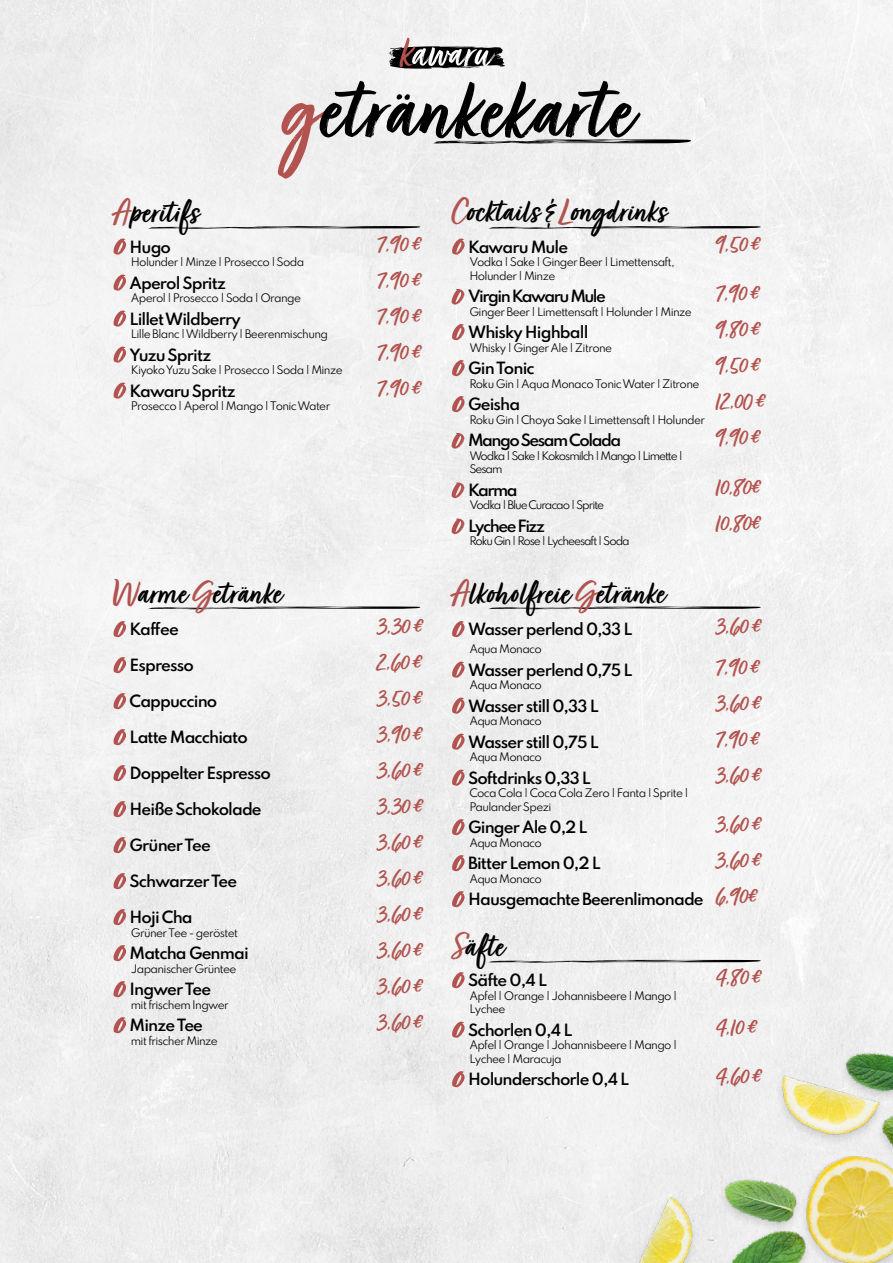
<style>
.page{position:relative;width:893px;height:1263px;background:#f0f0f0}
.page>*{position:absolute;margin:0;border:0;box-sizing:border-box;transform-origin:0 0}
.t1{font:96px "Turbinado Bold Pro";color:#000}
.t2{font:48px "Turbinado Bold Pro";color:#b2534f;scale:1.2 1}
.t3{font:36px "Turbinado Bold Pro";color:#000}
.t4{font:25.5px "Turbinado Bold Pro";color:#b2534f}
.t5{font:100 15px "Spartan";letter-spacing:-.06em;color:#000}
.t6{font:100 15px "Spartan";letter-spacing:-.1em;color:#000}
.t7{font:100 10.5px/13.5px "Spartan";letter-spacing:-.06em;color:#000}
.t8{font:100 10.5px/13.5px "Spartan";letter-spacing:-.1em;color:#000}
.s1{color:#b2534f}
.s2{font-family:"Turbinado Bold Pro";font-weight:400;font-size:25.5px;color:#b2534f}
</style>
<div class="page">
<svg style="left:146px;top:226px;width:281px;height:4px"></svg>
<svg style="left:146px;top:606px;width:281px;height:4px"></svg>
<svg style="left:486px;top:960px;width:282px;height:3px"></svg>
<svg style="left:486px;top:226px;width:282px;height:4px"></svg>
<svg style="left:486px;top:606px;width:282px;height:4px"></svg>
<div style="left:626px;top:1049px;width:267px;height:214px;background:#f0f0f0"></div>
<img style="left:633px;top:1053px;width:260px;height:210px">
<svg style="left:431px;top:139px;width:267px;height:6px;background:#929292"></svg>
<svg style="left:387px;top:38px;width:120px;height:31px"></svg>
<h1 class="t1" style="left:282px;top:59px;width:354px"><span class="s1">g</span>etränkekarte</h1>
<h3 class="t3" style="left:113px;top:193px;width:86px"><span class="s1">A</span>peritifs</h3>
<h2 class="t2" style="left:113px;top:217px;width:13px">o</h2>
<h3 class="t5" style="left:130px;top:235px;width:43px">Hugo</h3>
<h3 class="t4" style="left:377px;top:230px;width:45px">7,90 €</h3>
<p class="t7" style="left:131px;top:255px;width:175px">Holunder | Minze | Prosecco | Soda</p>
<h2 class="t2" style="left:113px;top:253px;width:13px">o</h2>
<h3 class="t5" style="left:130px;top:271px;width:98px">Aperol Spritz</h3>
<h3 class="t4" style="left:377px;top:266px;width:45px">7,90 €</h3>
<p class="t7" style="left:131px;top:291px;width:172px">Aperol | Prosecco | Soda | Orange</p>
<h2 class="t2" style="left:113px;top:289px;width:13px">o</h2>
<h3 class="t5" style="left:130px;top:307px;width:113px">Lillet Wildberry</h3>
<h3 class="t4" style="left:377px;top:302px;width:45px">7,90 €</h3>
<p class="t7" style="left:131px;top:327px;width:199px">Lille Blanc | Wildberry | Beerenmischung</p>
<h2 class="t2" style="left:113px;top:325px;width:13px">o</h2>
<h3 class="t5" style="left:130px;top:343px;width:83px">Yuzu Spritz</h3>
<h3 class="t4" style="left:377px;top:338px;width:45px">7,90 €</h3>
<p class="t7" style="left:131px;top:363px;width:213px">Kiyoko Yuzu Sake | Prosecco | Soda | Minze</p>
<h2 class="t2" style="left:113px;top:361px;width:13px">o</h2>
<h3 class="t5" style="left:130px;top:379px;width:108px">Kawaru Spritz</h3>
<h3 class="t4" style="left:377px;top:374px;width:45px">7,90 €</h3>
<p class="t7" style="left:131px;top:399px;width:201px">Prosecco | Aperol | Mango | Tonic Water</p>
<h3 class="t3" style="left:113px;top:574px;width:171px"><span class="s1">W</span>arme <span class="s1">G</span>etränke</h3>
<h2 class="t2" style="left:113px;top:600px;width:13px">o</h2>
<h3 class="t5" style="left:130px;top:618px;width:51px">Kaffee</h3>
<h3 class="t4" style="left:377px;top:613px;width:47px">3,30 €</h3>
<h2 class="t2" style="left:113px;top:636px;width:13px">o</h2>
<h3 class="t5" style="left:130px;top:654px;width:66px">Espresso</h3>
<h3 class="t4" style="left:377px;top:649px;width:46px">2,60 €</h3>
<h2 class="t2" style="left:113px;top:672px;width:13px">o</h2>
<h3 class="t5" style="left:130px;top:690px;width:89px">Cappuccino</h3>
<h3 class="t4" style="left:377px;top:685px;width:46px">3,50 €</h3>
<h2 class="t2" style="left:113px;top:708px;width:13px">o</h2>
<h3 class="t5" style="left:130px;top:726px;width:120px">Latte Macchiato</h3>
<h3 class="t4" style="left:377px;top:721px;width:46px">3,90 €</h3>
<h2 class="t2" style="left:113px;top:744px;width:13px">o</h2>
<h3 class="t5" style="left:130px;top:762px;width:143px">Doppelter Espresso</h3>
<h3 class="t4" style="left:377px;top:757px;width:47px">3,60 €</h3>
<h2 class="t2" style="left:113px;top:780px;width:13px">o</h2>
<h3 class="t5" style="left:130px;top:798px;width:134px">Heiße Schokolade</h3>
<h3 class="t4" style="left:377px;top:793px;width:47px">3,30 €</h3>
<h2 class="t2" style="left:113px;top:816px;width:13px">o</h2>
<h3 class="t5" style="left:130px;top:834px;width:83px">Grüner Tee</h3>
<h3 class="t4" style="left:377px;top:829px;width:47px">3,60 €</h3>
<h2 class="t2" style="left:113px;top:852px;width:13px">o</h2>
<h3 class="t5" style="left:130px;top:870px;width:109px">Schwarzer Tee</h3>
<h3 class="t4" style="left:377px;top:865px;width:47px">3,60 €</h3>
<h2 class="t2" style="left:113px;top:888px;width:13px">o</h2>
<h3 class="t5" style="left:130px;top:906px;width:65px">Hoji Cha</h3>
<h3 class="t4" style="left:377px;top:901px;width:47px">3,60 €</h3>
<p class="t7" style="left:131px;top:926px;width:109px">Grüner Tee - geröstet</p>
<h2 class="t2" style="left:113px;top:924px;width:13px">o</h2>
<h3 class="t5" style="left:130px;top:942px;width:121px">Matcha Genmai</h3>
<h3 class="t4" style="left:377px;top:937px;width:47px">3,60 €</h3>
<p class="t7" style="left:131px;top:962px;width:107px">Japanischer Grüntee</p>
<h2 class="t2" style="left:113px;top:960px;width:13px">o</h2>
<h3 class="t5" style="left:130px;top:978px;width:83px">Ingwer Tee</h3>
<h3 class="t4" style="left:377px;top:973px;width:47px">3,60 €</h3>
<p class="t7" style="left:131px;top:998px;width:100px">mit frischem Ingwer</p>
<h2 class="t2" style="left:113px;top:996px;width:13px">o</h2>
<h3 class="t5" style="left:130px;top:1014px;width:75px">Minze Tee</h3>
<h3 class="t4" style="left:377px;top:1009px;width:47px">3,60 €</h3>
<p class="t7" style="left:131px;top:1034px;width:89px">mit frischer Minze</p>
<h3 class="t3" style="left:451px;top:192px;width:215px"><span class="s1">C</span>ocktails &amp; <span class="s1">L</span>ongdrinks</h3>
<h2 class="t2" style="left:451px;top:217px;width:13px">o</h2>
<h3 class="t5" style="left:468px;top:235px;width:102px">Kawaru Mule</h3>
<h3 class="t4" style="left:716px;top:230px;width:46px">9,50 €</h3>
<p class="t7" style="left:469px;top:255px;width:207px">Vodka | Sake | Ginger Beer | Limettensaft,<br>Holunder | Minze</p>
<h2 class="t2" style="left:451px;top:267px;width:13px">o</h2>
<h3 class="t6" style="left:468px;top:285px;width:139px">Virgin Kawaru Mule</h3>
<h3 class="t4" style="left:716px;top:280px;width:45px">7,90 €</h3>
<p class="t7" style="left:469px;top:305px;width:224px">Ginger Beer | Limettensaft | Holunder | Minze</p>
<h2 class="t2" style="left:451px;top:303px;width:13px">o</h2>
<h3 class="t5" style="left:468px;top:321px;width:122px">Whisky Highball</h3>
<h3 class="t4" style="left:716px;top:316px;width:46px">9,80 €</h3>
<p class="t7" style="left:469px;top:341px;width:144px">Whisky | Ginger Ale | Zitrone</p>
<h2 class="t2" style="left:451px;top:339px;width:13px">o</h2>
<h3 class="t5" style="left:468px;top:357px;width:68px">Gin Tonic</h3>
<h3 class="t4" style="left:716px;top:352px;width:46px">9,50 €</h3>
<p class="t7" style="left:469px;top:377px;width:232px">Roku Gin | Aqua Monaco Tonic Water | Zitrone</p>
<h2 class="t2" style="left:451px;top:375px;width:13px">o</h2>
<h3 class="t5" style="left:468px;top:393px;width:54px">Geisha</h3>
<h3 class="t4" style="left:716px;top:388px;width:51px">12,00 €</h3>
<p class="t7" style="left:469px;top:413px;width:237px">Roku Gin | Choya Sake | Limettensaft | Holunder</p>
<h2 class="t2" style="left:451px;top:411px;width:13px">o</h2>
<h3 class="t6" style="left:468px;top:429px;width:155px">Mango Sesam Colada</h3>
<h3 class="t4" style="left:716px;top:424px;width:46px">9,90 €</h3>
<p class="t8" style="left:469px;top:449px;width:215px">Wodka | Sake | Kokosmilch | Mango | Limette |<br>Sesam</p>
<h2 class="t2" style="left:451px;top:460px;width:13px">o</h2>
<h3 class="t5" style="left:468px;top:478px;width:51px">Karma</h3>
<h3 class="t4" style="left:716px;top:473px;width:46px">10,80€</h3>
<p class="t8" style="left:469px;top:498px;width:136px">Vodka | Blue Curacao | Sprite</p>
<h2 class="t2" style="left:451px;top:496px;width:13px">o</h2>
<h3 class="t6" style="left:468px;top:514px;width:78px">Lychee Fizz</h3>
<h3 class="t4" style="left:716px;top:509px;width:46px">10,80€</h3>
<p class="t8" style="left:469px;top:534px;width:162px">Roku Gin | Rose | Lycheesaft | Soda</p>
<h3 class="t3" style="left:451px;top:574px;width:216px"><span class="s1">A</span>lkoholfreie <span class="s1">G</span>etränke</h3>
<h2 class="t2" style="left:451px;top:600px;width:13px">o</h2>
<h3 class="t5" style="left:468px;top:618px;width:166px">Wasser perlend 0,33 L</h3>
<h3 class="t4" style="left:716px;top:613px;width:47px">3,60 €</h3>
<p class="t7" style="left:469px;top:642px;width:74px">Aqua Monaco</p>
<h2 class="t2" style="left:451px;top:640px;width:13px">o</h2>
<h3 class="t5" style="left:468px;top:658px;width:166px">Wasser perlend 0,75 L</h3>
<h3 class="t4" style="left:716px;top:653px;width:45px">7,90 €</h3>
<p class="t7" style="left:469px;top:678px;width:74px">Aqua Monaco</p>
<h2 class="t2" style="left:451px;top:676px;width:13px">o</h2>
<h3 class="t5" style="left:468px;top:694px;width:132px">Wasser still 0,33 L</h3>
<h3 class="t4" style="left:716px;top:689px;width:47px">3,60 €</h3>
<p class="t7" style="left:469px;top:714px;width:74px">Aqua Monaco</p>
<h2 class="t2" style="left:451px;top:712px;width:13px">o</h2>
<h3 class="t5" style="left:468px;top:730px;width:132px">Wasser still 0,75 L</h3>
<h3 class="t4" style="left:716px;top:725px;width:45px">7,90 €</h3>
<p class="t7" style="left:469px;top:750px;width:74px">Aqua Monaco</p>
<h2 class="t2" style="left:451px;top:748px;width:13px">o</h2>
<h3 class="t5" style="left:468px;top:766px;width:124px">Softdrinks 0,33 L</h3>
<h3 class="t4" style="left:716px;top:761px;width:47px">3,60 €</h3>
<p class="t7" style="left:469px;top:786px;width:221px">Coca Cola | Coca Cola Zero | Fanta | Sprite |<br>Paulander Spezi</p>
<h2 class="t2" style="left:451px;top:798px;width:13px">o</h2>
<h3 class="t5" style="left:468px;top:816px;width:121px">Ginger Ale 0,2 L</h3>
<h3 class="t4" style="left:716px;top:811px;width:47px">3,60 €</h3>
<p class="t7" style="left:469px;top:836px;width:74px">Aqua Monaco</p>
<h2 class="t2" style="left:451px;top:834px;width:13px">o</h2>
<h3 class="t5" style="left:468px;top:852px;width:134px">Bitter Lemon 0,2 L</h3>
<h3 class="t4" style="left:716px;top:847px;width:47px">3,60 €</h3>
<p class="t7" style="left:469px;top:872px;width:74px">Aqua Monaco</p>
<h2 class="t2" style="left:451px;top:870px;width:13px">o</h2>
<h3 class="t5" style="left:468px;top:888px;width:290px">Hausgemachte Beerenlimonade <span class="s2">6,90€</span></h3>
<h3 class="t3" style="left:451px;top:927px;width:55px"><span class="s1">S</span>äfte</h3>
<h2 class="t2" style="left:451px;top:951px;width:13px">o</h2>
<h3 class="t5" style="left:468px;top:969px;width:81px">Säfte 0,4 L</h3>
<h3 class="t4" style="left:716px;top:964px;width:47px">4,80 €</h3>
<p class="t7" style="left:469px;top:989px;width:209px">Apfel | Orange | Johannisbeere | Mango |<br>Lychee</p>
<h2 class="t2" style="left:451px;top:1000px;width:13px">o</h2>
<h3 class="t5" style="left:468px;top:1018px;width:106px">Schorlen 0,4 L</h3>
<h3 class="t4" style="left:716px;top:1013px;width:42px">4,10 €</h3>
<p class="t7" style="left:469px;top:1038px;width:209px">Apfel | Orange | Johannisbeere | Mango |<br>Lychee | Maracuja</p>
<h2 class="t2" style="left:451px;top:1050px;width:13px">o</h2>
<h3 class="t5" style="left:468px;top:1068px;width:163px">Holunderschorle 0,4 L</h3>
<h3 class="t4" style="left:716px;top:1063px;width:47px">4,60 €</h3>
</div>
